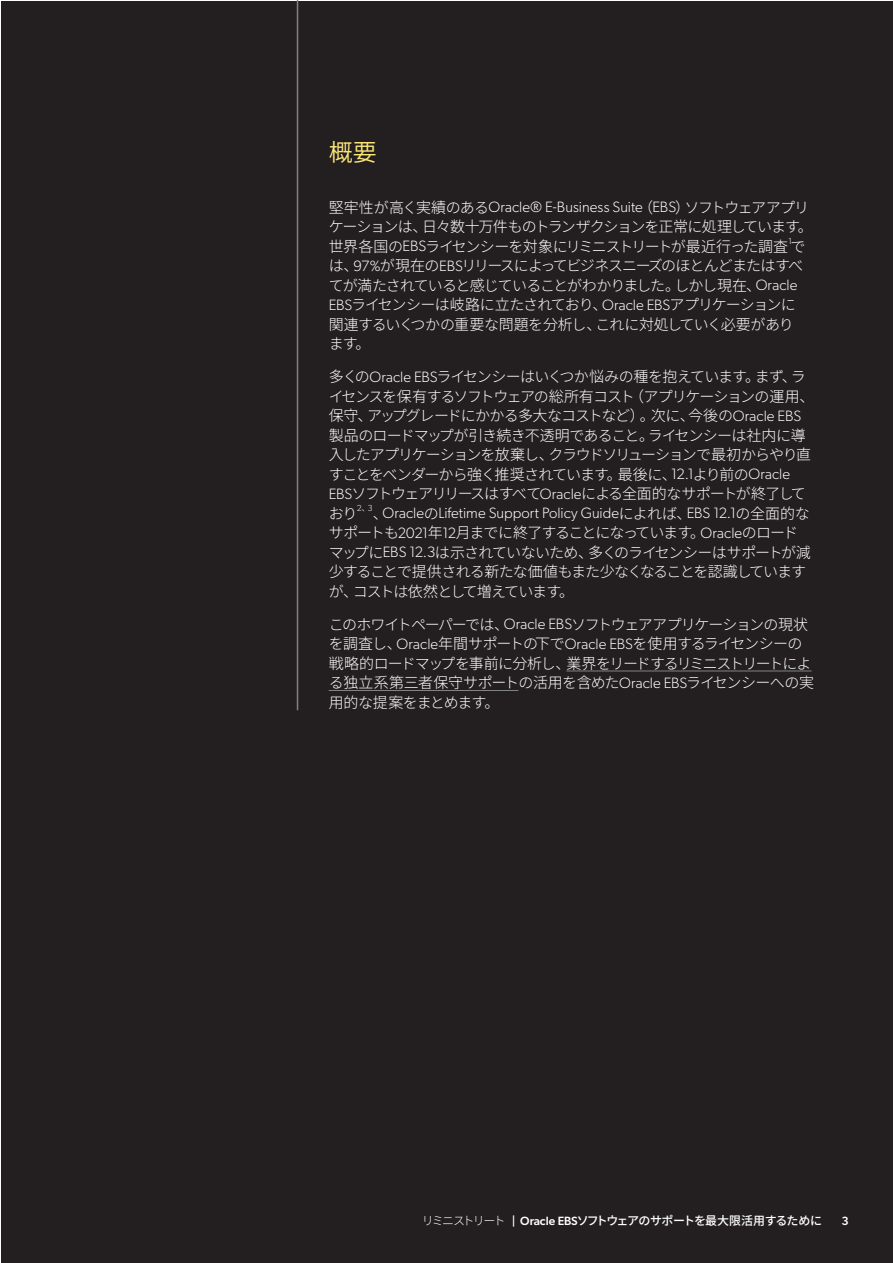
<style>
.page{position:relative;width:893px;height:1263px;background:#fff}
.page>*{position:absolute;margin:0;border:0;box-sizing:border-box;transform-origin:0 0}
.H3_Subhead_Gibson_Bl{font:24px "Source Han Sans JP";color:#fce779}
.Body_Copy_Black_Ligh{font:300 15px/19.5px "Source Han Sans JP";letter-spacing:-.06em;color:#fff}
.t1{font:500 12px "Source Han Sans JP";letter-spacing:-.055em;color:#fff}
.t2{font:500 12px "Gibson";color:#fff}
.Body_Copy_Black_Ligh-2{font:300 8.7px "Gibson";color:#fff}
.s1{font-family:"Gibson"}
.s2{font-family:"Source Han Sans JP"}
.s3{font-weight:300}
</style>
<div class="page">
<div style="left:1px;top:2px;width:891px;height:1261px;background:#231f20"></div>
<hr style="left:297px;top:0;width:1px;height:710px;background:#808285">
<hr style="left:566px;top:671px;width:246px;height:1px;background:#808285">
<hr style="left:329px;top:690px;width:189px;height:1px;background:#808285">
<p class="H3_Subhead_Gibson_Bl" style="left:329px;top:138px;width:50px">概要</p>
<p class="Body_Copy_Black_Ligh" style="left:329px;top:197px;width:486px">堅牢性が高く実績のある<span class="s1">Oracle® E-Business Suite</span>（<span class="s1">EBS</span>）ソフトウェアアプリケーションは、日々数十万件ものトランザクションを正常に処理しています。世界各国の<span class="s1">EBS</span>ライセンシーを対象にリミニストリートが最近行った調査で</p>
<p class="Body_Copy_Black_Ligh-2" style="left:789px;top:236px;width:5px">1</p>
<p class="Body_Copy_Black_Ligh" style="left:329px;top:256px;width:476px">は、<span class="s1">97%</span>が現在の<span class="s1">EBS</span>リリースによってビジネスニーズのほとんどまたはすべてが満たされていると感じていることがわかりました。しかし現在、<span class="s1">Oracle EBS</span>ライセンシーは岐路に立たされており、<span class="s1">Oracle EBS</span>アプリケーションに関連するいくつかの重要な問題を分析し、これに対処していく必要があります。</p>
<p class="Body_Copy_Black_Ligh" style="left:329px;top:367px;width:487px">多くの<span class="s1">Oracle EBS</span>ライセンシーはいくつか悩みの種を抱えています。まず、ライセンスを保有するソフトウェアの総所有コスト（アプリケーションの運用、保守、アップグレードにかかる多大なコストなど）。次に、今後の<span class="s1">Oracle EBS</span>製品のロードマップが引き続き不透明であること。ライセンシーは社内に導入したアプリケーションを放棄し、クラウドソリューションで最初からやり直すことをベンダーから強く推奨されています。最後に、<span class="s1">12.1</span>より前の<span class="s1">Oracle EBS</span>ソフトウェアリリースはすべて<span class="s1">Oracle</span>による全面的なサポートが終了しており</p>
<p class="Body_Copy_Black_Ligh-2" style="left:357px;top:503px;width:17px">2<span class="s2">、</span>3</p>
<p class="Body_Copy_Black_Ligh" style="left:329px;top:503px;width:483px;text-indent:44px">、<span class="s1">Oracle</span>の<span class="s1">Lifetime Support Policy Guide</span>によれば、<span class="s1">EBS 12.1</span>の全面的なサポートも<span class="s1">2021</span>年<span class="s1">12</span>月までに終了することになっています。<span class="s1">Oracle</span>のロードマップに<span class="s1">EBS 12.3</span>は示されていないため、多くのライセンシーはサポートが減少することで提供される新たな価値もまた少なくなることを認識していますが、コストは依然として増えています。</p>
<p class="Body_Copy_Black_Ligh" style="left:329px;top:615px;width:487px">このホワイトペーパーでは、<span class="s1">Oracle EBS</span>ソフトウェアアプリケーションの現状を調査し、<span class="s1">Oracle</span>年間サポートの下で<span class="s1">Oracle EBS</span>を使用するライセンシーの戦略的ロードマップを事前に分析し、業界をリードするリミニストリートによる独立系第三者保守サポートの活用を含めた<span class="s1">Oracle EBS</span>ライセンシーへの実用的な提案をまとめます。</p>
<p class="t1" style="left:422px;top:1213px;width:402px"><span class="s3">リミニストリート</span> <span class="s1">| Oracle EBS</span>ソフトウェアのサポートを最大限活用するために</p>
<p class="t2" style="left:842px;top:1213px;width:9px">3</p>
</div>
